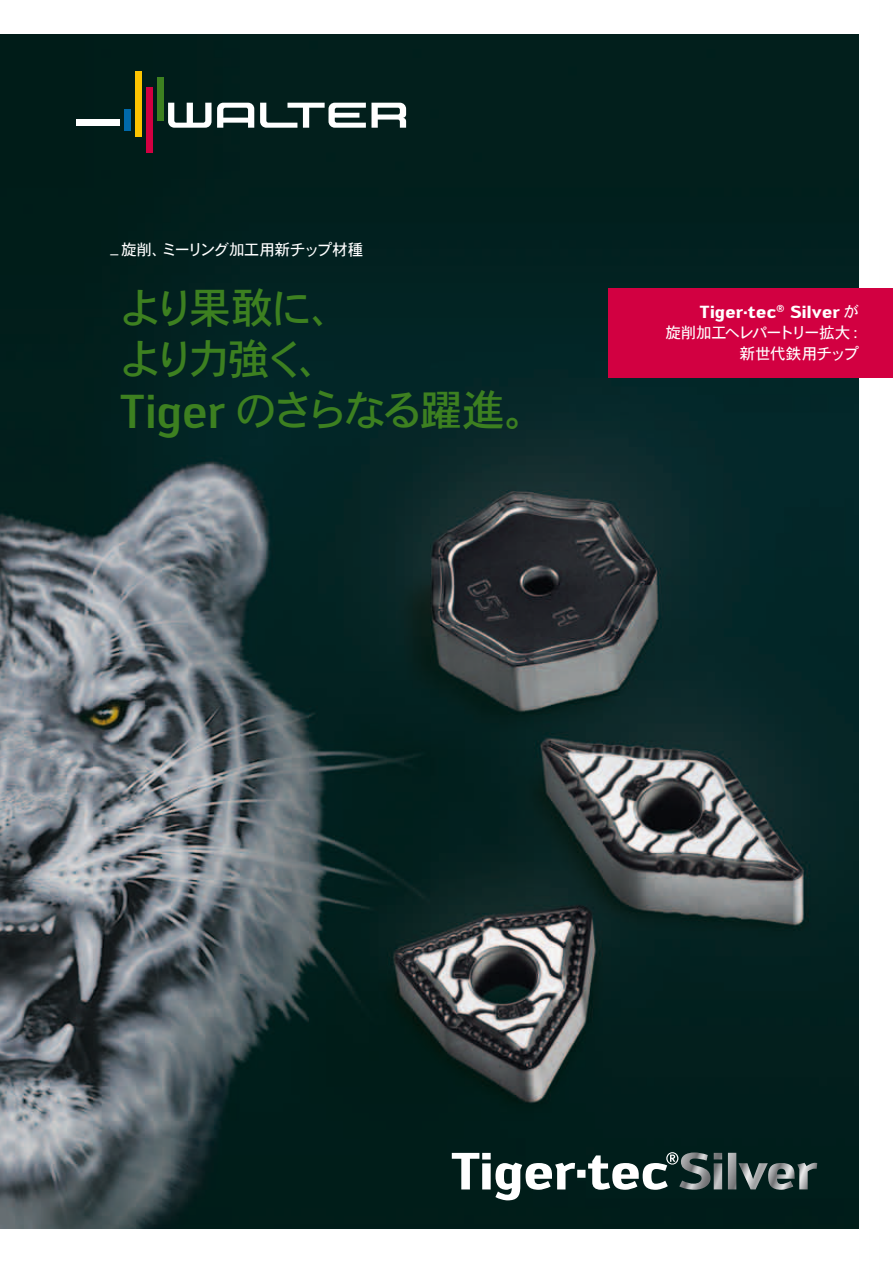
<style>
.page{position:relative;width:893px;height:1263px;background:#fff}
.page>*{position:absolute;margin:0;border:0;box-sizing:border-box;transform-origin:0 0}
.t1{font:500 42.45px/51px "URW Heisei Gothic";letter-spacing:-.12em;color:#3d8020}
.t2{font:700 17.25px "Walter PRO";letter-spacing:.01em;color:#fff}
.t3{font:15.6px/21px "URW Heisei Gothic";letter-spacing:-.065em;color:#fff;text-align:right}
.t4{font:15.6px "URW Heisei Gothic";letter-spacing:-.045em;color:#fff}
.s1{font-family:"Walter PRO";font-size:17.25px}
.s2{font-family:"Walter PRO";font-size:46.8px}
.s3{font-family:"URW Heisei Gothic";font-weight:400;font-size:15.6px}
</style>
<div class="page">
<img style="left:0;top:34px;width:859px;height:1195px">
<div style="left:135px;top:72px;width:7px;height:65px;background:#fdc400"></div>
<div style="left:146px;top:87px;width:6px;height:66px;background:#d20041"></div>
<div style="left:157px;top:78px;width:6px;height:43px;background:#3d8020"></div>
<div style="left:76px;top:120px;width:44px;height:6px;background:#fff"></div>
<div style="left:124px;top:109px;width:7px;height:22px;background:#0069aa"></div>
<svg style="left:260px;top:103px;width:146px;height:25px"></svg>
<svg style="left:168px;top:103px;width:86px;height:25px"></svg>
<svg style="left:452px;top:1152px;width:226px;height:48px"></svg>
<img style="left:679px;top:1152px;width:138px;height:38px">
<div style="left:608px;top:288px;width:285px;height:89px;background:#d20041"></div>
<p class="t4" style="left:109px;top:238px;width:256px"><span class="s1">_</span>旋削、ミーリング加工用新チップ材種</p>
<p class="t1" style="left:119px;top:280px;width:429px">より果敢に、<br>より力強く、<br><span class="s2">Tiger</span> のさらなる躍進。</p>
<p class="t2" style="left:700px;top:300px;width:161px">Tiger·tec<sup>®</sup> Silver <span class="s3">が</span></p>
<p class="t3" style="left:666px;top:321px;width:199px">旋削加工へレパートリー拡大：新世代鉄用チップ</p>
</div>
